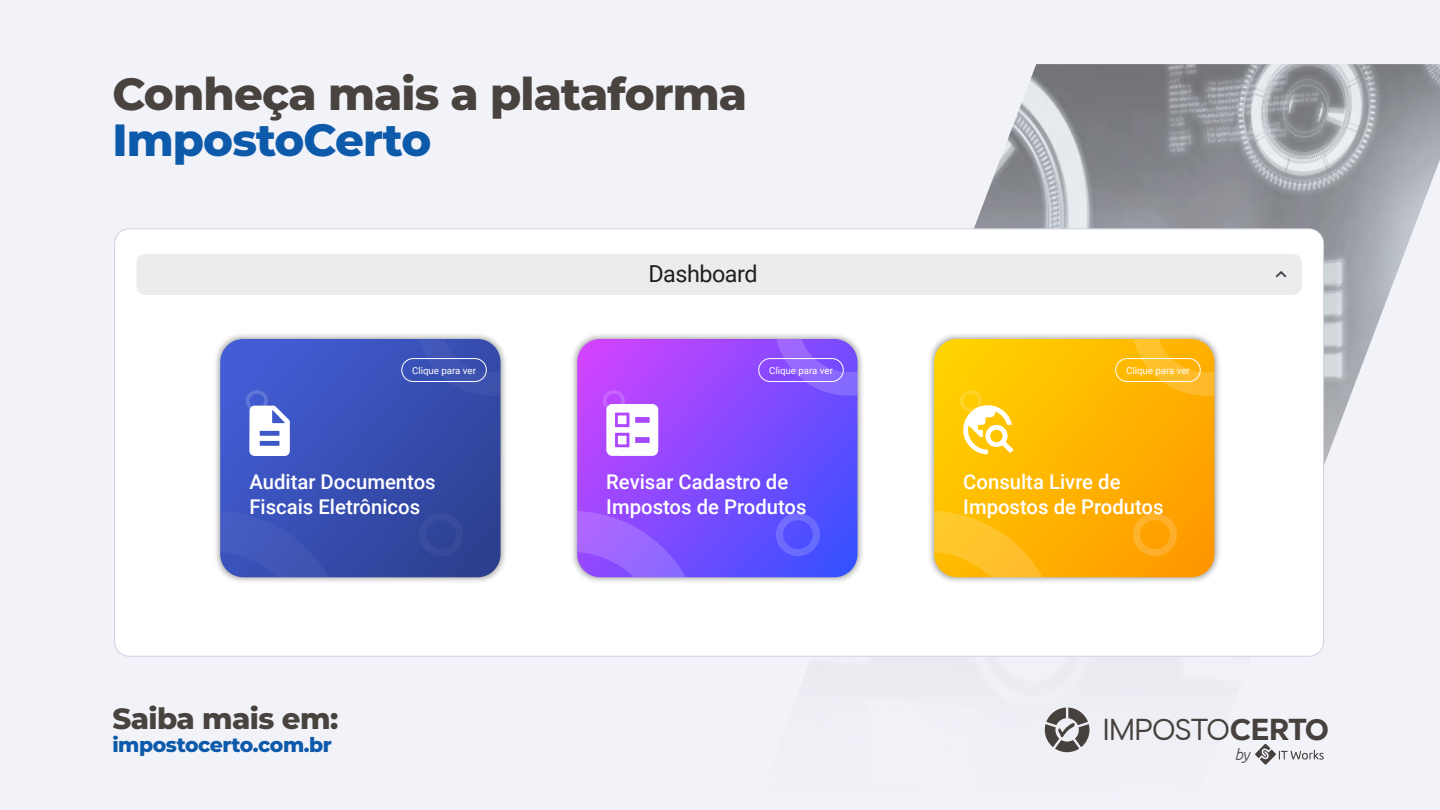
<style>
.page{position:relative;width:1440px;height:810px;background:#f2f2f9}
.page>*{position:absolute;margin:0;border:0;box-sizing:border-box;transform-origin:0 0}
.t1{font:800 45px "Montserrat";letter-spacing:-.02em;color:#48433f}
.t2{font:800 45px "Montserrat";letter-spacing:-.02em;color:#0c5aa9}
.t3{font:800 29.25px "Montserrat";letter-spacing:-.02em;color:#48433f}
.t4{font:300 28.28px "Shoika";letter-spacing:-.025em;color:#47413d}
.t5{font:23.33px "Roboto";letter-spacing:-.02em;color:#1f1f1f}
.t6{font:500 20.33px/24.4px "Roboto";color:#fff}
.t7{font:800 20.33px "Montserrat";letter-spacing:-.02em;color:#0c5aa9}
.t8{font:italic 300 15.45px "Ubuntu";color:#47413d}
.t9{font:9.68px "Roboto";color:#fff}
.s1{font-weight:600}
</style>
<div class="page">
<img style="left:974px;top:64px;width:466px;height:591px">
<svg style="left:1255px;top:744px;width:69px;height:21px"></svg>
<svg style="left:1045px;top:708px;width:44px;height:44px"></svg>
<div style="left:115px;top:229px;width:1209px;height:427px;background:#fff;border-radius:15px"></div>
<img style="left:215px;top:334px;width:291px;height:248px">
<svg style="left:220px;top:339px;width:281px;height:238px;background:#384fb3"></svg>
<svg style="left:220px;top:511px;width:124px;height:66px;background:#3f55b6"></svg>
<svg style="left:418px;top:339px;width:83px;height:57px;background:#4055b2"></svg>
<div style="left:419px;top:513px;width:44px;height:43px;background:#31459a"></div>
<svg style="left:246px;top:390px;width:44px;height:66px"></svg>
<div style="left:402px;top:358px;width:85px;height:24px;border:1px solid #fff;border-radius:11px"></div>
<img style="left:572px;top:334px;width:291px;height:248px">
<svg style="left:577px;top:339px;width:281px;height:238px;background:#844bfe"></svg>
<svg style="left:577px;top:511px;width:124px;height:66px;background:#915bfe"></svg>
<svg style="left:775px;top:339px;width:83px;height:57px;background:#885dfd"></svg>
<svg style="left:776px;top:513px;width:44px;height:43px;background:#5c5aff"></svg>
<svg style="left:603px;top:390px;width:55px;height:66px"></svg>
<div style="left:759px;top:358px;width:85px;height:24px;border:1px solid #fff;border-radius:11px"></div>
<img style="left:929px;top:334px;width:291px;height:248px">
<svg style="left:934px;top:339px;width:280px;height:238px;background:#feb501"></svg>
<svg style="left:934px;top:511px;width:124px;height:66px;background:#febc19"></svg>
<svg style="left:1132px;top:339px;width:82px;height:57px;background:#feb919"></svg>
<svg style="left:1133px;top:513px;width:44px;height:43px;background:#ffa712"></svg>
<svg style="left:960px;top:390px;width:54px;height:64px"></svg>
<div style="left:1115px;top:358px;width:85px;height:24px;border:1px solid #fff;border-radius:11px"></div>
<div style="left:136px;top:254px;width:1166px;height:41px;background:#ececec;border-radius:9px"></div>
<svg style="left:1275px;top:271px;width:12px;height:7px"></svg>
<h1 class="t1" style="left:112px;top:61px;width:636px">Conheça mais a plataforma</h1>
<h1 class="t2" style="left:112px;top:107px;width:320px">ImpostoCerto</h1>
<p class="t9" style="left:412px;top:363px;width:65px">Clique para ver</p>
<p class="t6" style="left:249px;top:469px;width:188px">Auditar Documentos<br>Fiscais Eletrônicos</p>
<h2 class="t3" style="left:112px;top:698px;width:227px">Saiba mais em:</h2>
<p class="t7" style="left:112px;top:730px;width:221px">impostocerto.com.br</p>
<p class="t5" style="left:648px;top:258px;width:111px">Dashboard</p>
<p class="t9" style="left:769px;top:363px;width:65px">Clique para ver</p>
<p class="t6" style="left:606px;top:469px;width:202px">Revisar Cadastro de<br>Impostos de Produtos</p>
<p class="t9" style="left:1126px;top:363px;width:65px">Clique para ver</p>
<p class="t6" style="left:963px;top:469px;width:202px">Consulta Livre de<br>Impostos de Produtos</p>
<h3 class="t4" style="left:1102px;top:712px;width:228px">IMPOSTO<span class="s1">CERTO</span></h3>
<p class="t8" style="left:1235px;top:745px;width:16px">by</p>
</div>
